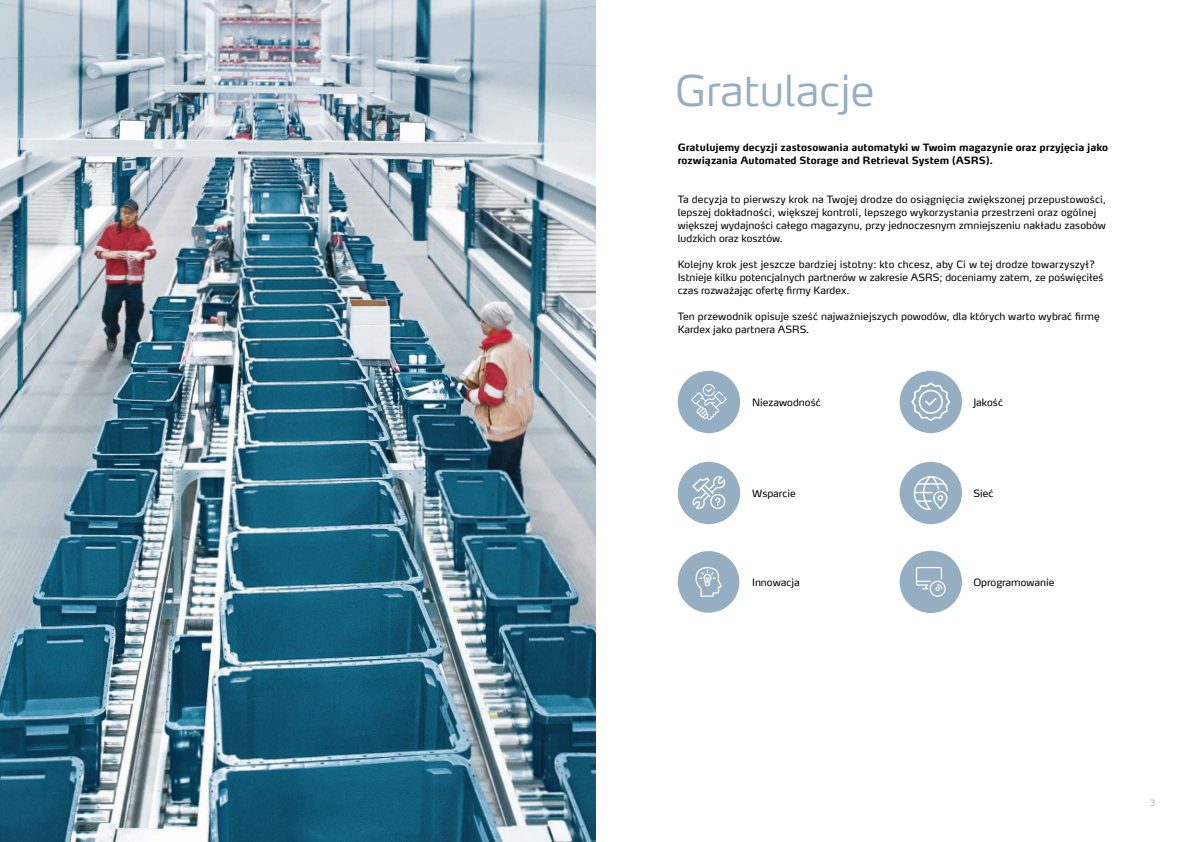
<style>
.page{position:relative;width:1191px;height:842px;background:#fff}
.page>*{position:absolute;margin:0;border:0;box-sizing:border-box;transform-origin:0 0}
.t1{font:300 42px "Max Pro";color:#96aec2}
.t2{font:10px/13px "Max Pro";letter-spacing:.01em;color:#000}
.t3{font:700 10px/13px "Max Pro";color:#000}
.t4{font:300 8.5px "Max Pro";color:#a8aca9}
</style>
<div class="page">
<img style="left:0;top:0;width:595px;height:842px">
<div style="left:677px;top:371px;width:63px;height:62px;background:#96aec2;border-radius:50%"></div>
<svg style="left:691px;top:384px;width:35px;height:36px"></svg>
<div style="left:899px;top:371px;width:63px;height:62px;background:#96aec2;border-radius:50%"></div>
<svg style="left:911px;top:382px;width:39px;height:39px"></svg>
<div style="left:677px;top:462px;width:63px;height:62px;background:#96aec2;border-radius:50%"></div>
<svg style="left:692px;top:476px;width:34px;height:33px"></svg>
<div style="left:899px;top:462px;width:63px;height:62px;background:#96aec2;border-radius:50%"></div>
<svg style="left:913px;top:476px;width:35px;height:34px"></svg>
<div style="left:677px;top:551px;width:62px;height:62px;background:#96aec2;border-radius:50%"></div>
<svg style="left:695px;top:567px;width:27px;height:30px"></svg>
<div style="left:899px;top:551px;width:63px;height:62px;background:#96aec2;border-radius:50%"></div>
<svg style="left:916px;top:567px;width:29px;height:30px"></svg>
<h1 class="t1" style="left:675px;top:55px;width:201px">Gratulacje</h1>
<p class="t3" style="left:677px;top:140px;width:432px">Gratulujemy decyzji zastosowania automatyki w Twoim magazynie oraz przyjęcia jako rozwiązania Automated Storage and Retrieval System (ASRS).</p>
<p class="t2" style="left:677px;top:192px;width:430px">Ta decyzja to pierwszy krok na Twojej drodze do osiągnięcia zwiększonej przepustowości, lepszej dokładności, większej kontroli, lepszego wykorzystania przestrzeni oraz ogólnej większej wydajności całego magazynu, przy jednoczesnym zmniejszeniu nakładu zasobów ludzkich oraz kosztów.</p>
<p class="t2" style="left:677px;top:257px;width:427px">Kolejny krok jest jeszcze bardziej istotny: kto chcesz, aby Ci w tej drodze towarzyszył?<br>Istnieje kilku potencjalnych partnerów w zakresie ASRS; doceniamy zatem, ze poświęciłeś czas rozważając ofertę firmy Kardex.</p>
<p class="t2" style="left:677px;top:309px;width:424px">Ten przewodnik opisuje sześć najważniejszych powodów, dla których warto wybrać firmę<br>Kardex jako partnera ASRS.</p>
<p class="t2" style="left:752px;top:395px;width:70px">Niezawodność</p>
<p class="t2" style="left:973px;top:395px;width:31px">Jakość</p>
<p class="t2" style="left:752px;top:486px;width:45px">Wsparcie</p>
<p class="t2" style="left:973px;top:486px;width:22px">Sieć</p>
<p class="t2" style="left:752px;top:574px;width:49px">Innowacja</p>
<p class="t2" style="left:973px;top:574px;width:83px">Oprogramowanie</p>
<p class="t4" style="left:1149px;top:796px;width:7px">3</p>
</div>
